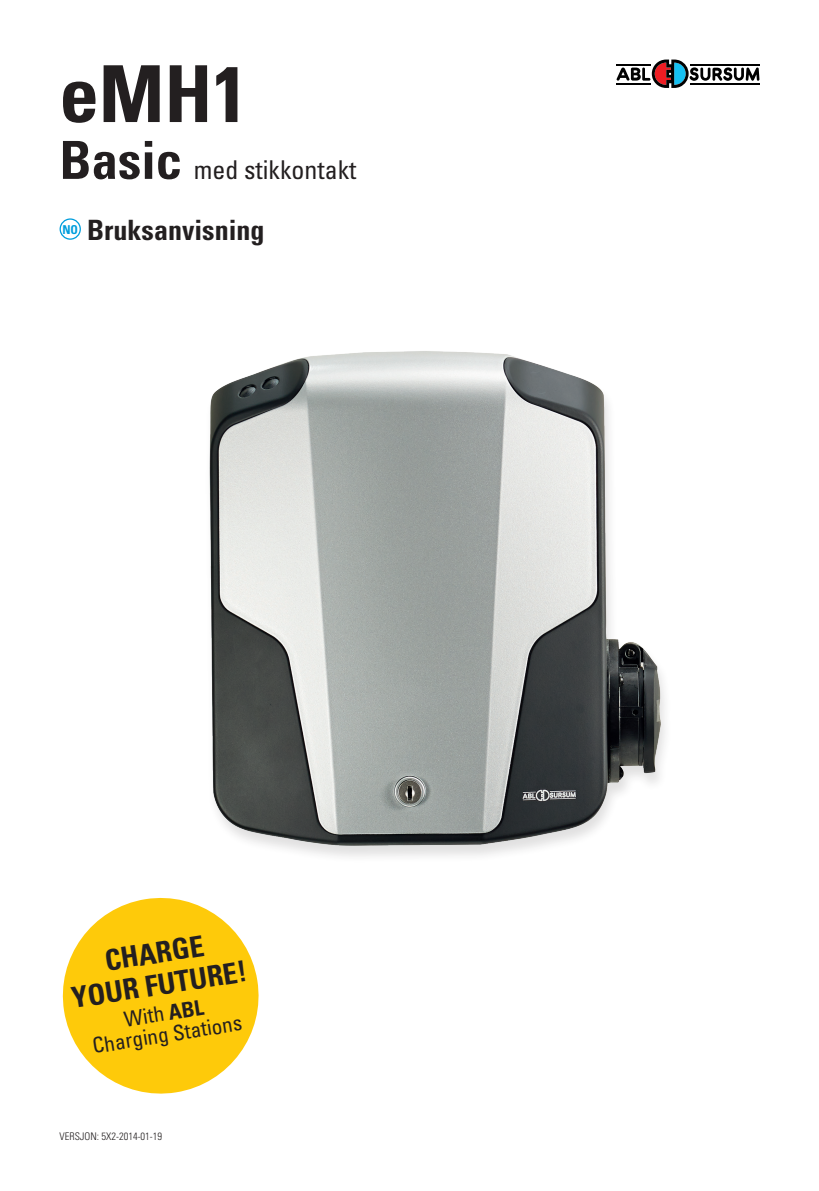
<style>
.page{position:relative;width:819px;height:1191px;background:#fff}
.page>*{position:absolute;margin:0;border:0;box-sizing:border-box;transform-origin:0 0}
.t1{font:700 condensed 78.58px "Univers";color:#231f20}
.t2{font:700 condensed 29.05px/31.8px "Univers";color:#231f20;text-align:center}
.Dokumenttitel{font:700 condensed 28px "Univers";color:#231f20}
.t3{font:condensed 25.9px "Univers";color:#231f20}
.t4{font:condensed 21.18px/21px "Univers";color:#231f20;text-align:center}
.t5{font:700 condensed 12.25px "Univers";color:#009edd}
.t6{font:300 condensed 10.5px "Univers";color:#231f20}
.s1{font-weight:700;font-size:52.5px}
.s2{font-weight:700}
</style>
<div class="page">
<svg style="left:616px;top:60px;width:143px;height:28px"></svg>
<div style="left:60px;top:218px;width:21px;height:22px;border:1px solid #009edd;border-radius:50%"></div>
<svg style="left:62px;top:897px;width:197px;height:197px;fill:#feca0a"></svg>
<img style="left:209px;top:351px;width:456px;height:506px">
<h1 class="t1" style="left:60px;top:46px;width:189px">eMH1</h1>
<p class="t3" style="left:60px;top:153px;width:298px"><span class="s1">Basic</span> med stikkontakt</p>
<p class="t5" style="left:62px;top:222px;width:17px">NO</p>
<p class="Dokumenttitel" style="left:87px;top:213px;width:179px">Bruksanvisning</p>
<h2 class="t2" style="left:64px;top:951px;width:179px;rotate:-9deg">CHARGE<br>YOUR FUTURE!</h2>
<p class="t4" style="left:88px;top:1014px;width:152px;rotate:-9deg">With <span class="s2">ABL<br></span>Charging Stations</p>
<p class="t6" style="left:60px;top:1129px;width:104px">VERSJON: 5X2-2014-01-19</p>
</div>
